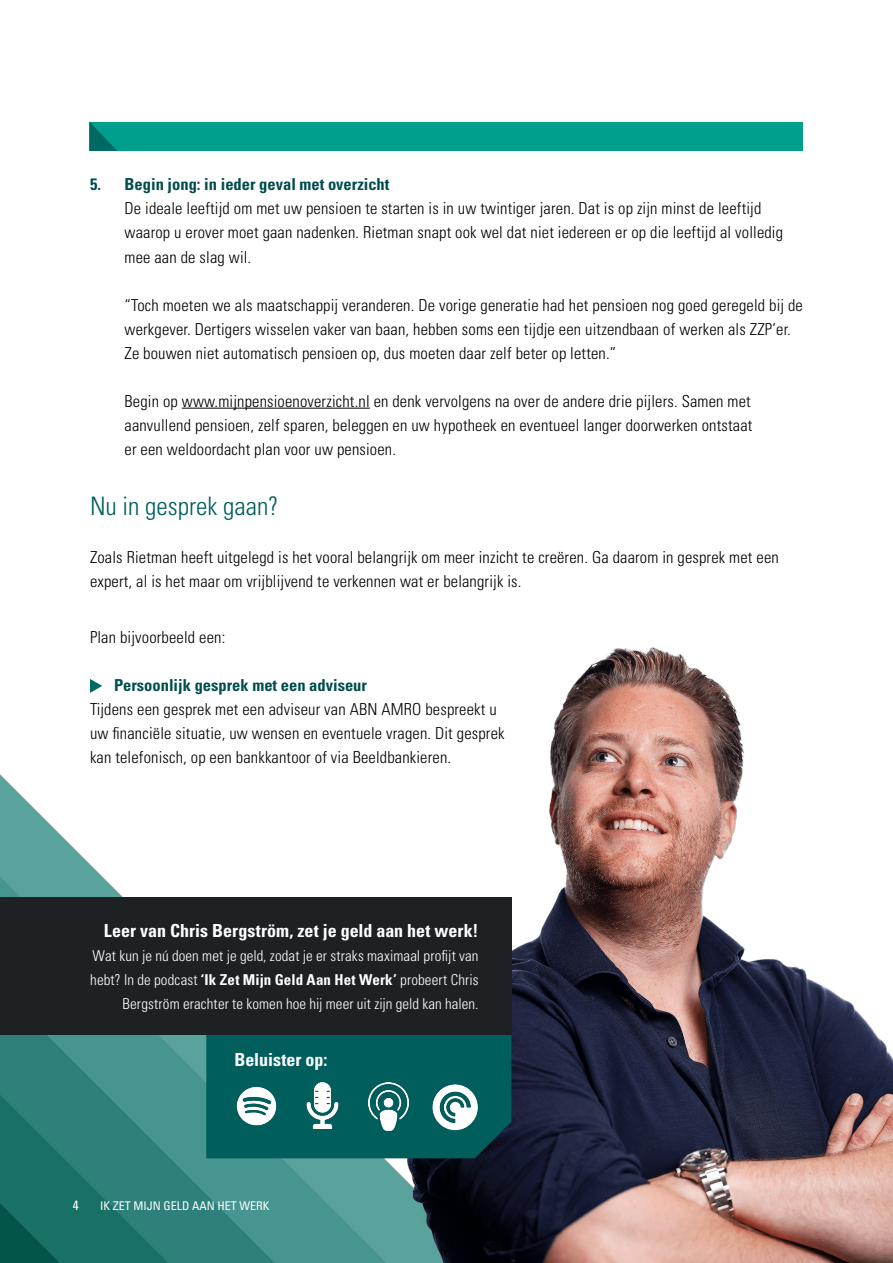
<style>
.page{position:relative;width:893px;height:1263px;background:#fff}
.page>*{position:absolute;margin:0;border:0;box-sizing:border-box;transform-origin:0 0}
.t1{font:300 condensed 25.5px "Univers LT Std";color:#005e5d}
.t2{font:700 condensed 18px "Univers LT Std";color:#fff}
.t3{font:300 condensed 16.5px/24px "Univers LT Std";letter-spacing:.01em;color:#000}
.t4{font:700 condensed 16.5px "Univers LT Std";color:#004c4c}
.t5{font:300 condensed 15px/24px "Univers LT Std";letter-spacing:.005em;color:#fff;text-align:right}
.t6{font:condensed 13.5px "Univers LT Std";color:#fff}
.t7{font:condensed 12px "Univers LT Std";color:#fff}
.s1{font-weight:700}
</style>
<div class="page">
<img style="left:0;top:647px;width:892px;height:616px">
<hr style="left:182px;top:408px;width:188px;height:1px;background:#000">
<div style="left:90px;top:122px;width:713px;height:29px;background:#009e8c"></div>
<svg style="left:90px;top:122px;width:27px;height:29px"></svg>
<svg style="left:90px;top:679px;width:12px;height:14px"></svg>
<div style="left:206px;top:1035px;width:305px;height:123px;background:#005e5d"></div>
<div style="left:0;top:897px;width:511px;height:138px;background:#1d2124"></div>
<img style="left:365px;top:1082px;width:48px;height:48px">
<img style="left:300px;top:1082px;width:46px;height:46px">
<img style="left:431px;top:1085px;width:48px;height:45px">
<img style="left:236px;top:1085px;width:42px;height:42px">
<p class="t4" style="left:90px;top:174px;width:301px">5. Begin jong: in ieder geval met overzicht</p>
<p class="t3" style="left:125px;top:197px;width:660px">De ideale leeftijd om met uw pensioen te starten is in uw twintiger jaren. Dat is op zijn minst de leeftijd waarop u erover moet gaan nadenken. Rietman snapt ook wel dat niet iedereen er op die leeftijd al volledig mee aan de slag wil.</p>
<p class="t3" style="left:125px;top:293px;width:680px">“Toch moeten we als maatschappij veranderen. De vorige generatie had het pensioen nog goed geregeld bij de werkgever. Dertigers wisselen vaker van baan, hebben soms een tijdje een uitzendbaan of werken als ZZP’er.<br>Ze bouwen niet automatisch pensioen op, dus moeten daar zelf beter op letten.”</p>
<p class="t3" style="left:125px;top:389px;width:629px;text-align:justify">Begin op www.mijnpensioenoverzicht.nl en denk vervolgens na over de andere drie pijlers. Samen met aanvullend pensioen, zelf sparen, beleggen en uw hypotheek en eventueel langer doorwerken ontstaat er een weldoordacht plan voor uw pensioen.</p>
<h1 class="t1" style="left:90px;top:490px;width:190px">Nu in gesprek gaan?</h1>
<p class="t3" style="left:90px;top:545px;width:690px">Zoals Rietman heeft uitgelegd is het vooral belangrijk om meer inzicht te creëren. Ga daarom in gesprek met een expert, al is het maar om vrijblijvend te verkennen wat er belangrijk is.</p>
<p class="t3" style="left:90px;top:626px;width:137px">Plan bijvoorbeeld een:</p>
<p class="t4" style="left:114px;top:675px;width:254px">Persoonlijk gesprek met een adviseur</p>
<p class="t3" style="left:90px;top:698px;width:416px">Tijdens een gesprek met een adviseur van ABN AMRO bespreekt u uw financiële situatie, uw wensen en eventuele vragen. Dit gesprek kan telefonisch, op een bankkantoor of via Beeldbankieren.</p>
<p class="t2" style="left:104px;top:919px;width:376px">Leer van Chris Bergström, zet je geld aan het werk!</p>
<p class="t5" style="left:90px;top:944px;width:390px">Wat kun je nú doen met je geld, zodat je er straks maximaal profijt van hebt? In de podcast <span class="s1">‘Ik Zet Mijn Geld Aan Het Werk’</span> probeert Chris<br>Bergström erachter te komen hoe hij meer uit zijn geld kan halen.</p>
<p class="t2" style="left:234px;top:1049px;width:95px">Beluister op:</p>
<p class="t6" style="left:73px;top:1196px;width:7px">4</p>
<p class="t7" style="left:100px;top:1198px;width:171px">IK ZET MIJN GELD AAN HET WERK</p>
</div>
